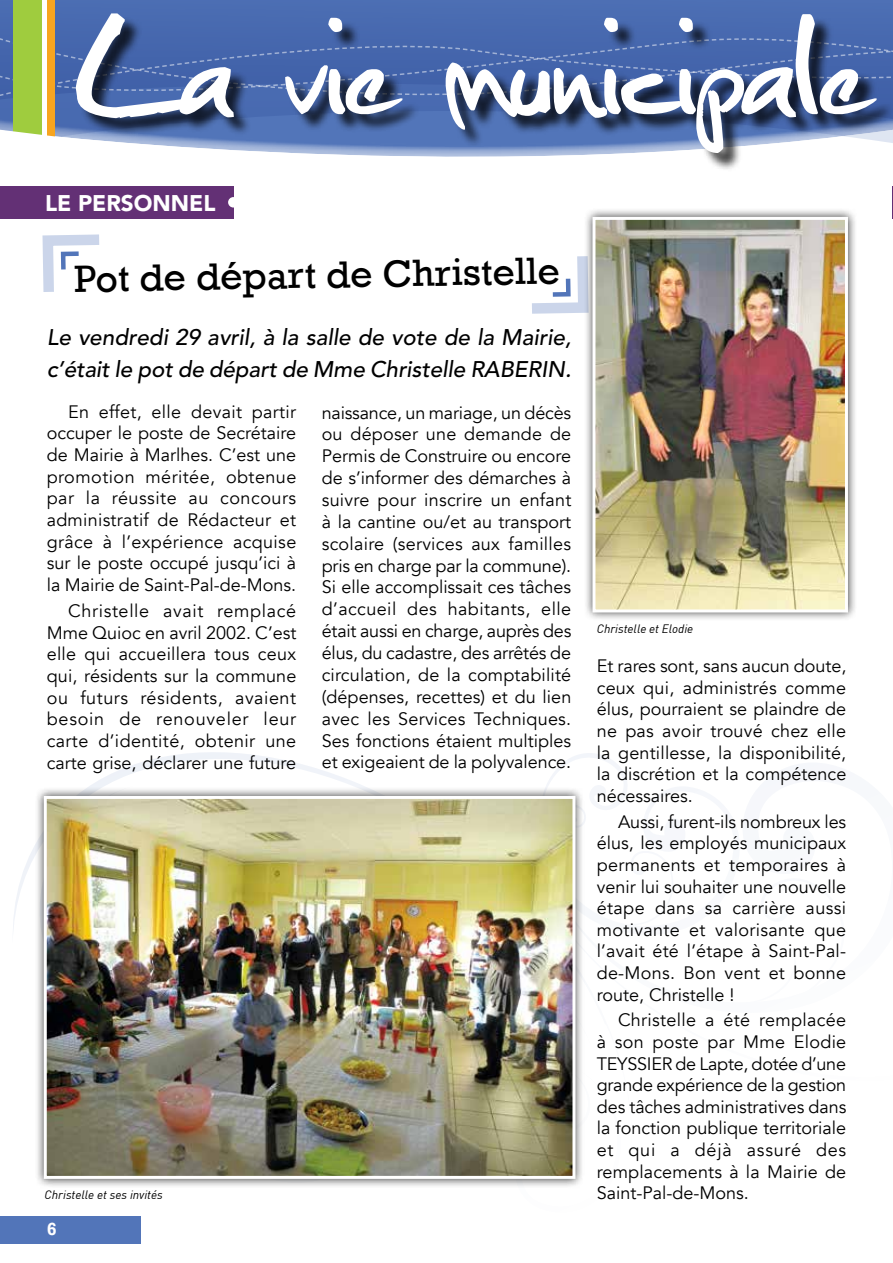
<style>
.page{position:relative;width:893px;height:1263px;background:#fff}
.page>*{position:absolute;margin:0;border:0;box-sizing:border-box;transform-origin:0 0}
.t1{font:186px "Christopherhand";color:#fff}
.t2{font:39px "Rockwell";color:#000}
.t3{font:italic 500 22.5px/32px "Avenir";letter-spacing:-.005em;color:#000}
.t4{font:900 22.5px "Avenir";color:#fff}
.t5{font:18px/21.6px "Avenir";color:#000;text-align:justify}
.t6{font:700 18px "Rockwell";color:#fff}
.t7{font:italic 12px "DIN";color:#000}
</style>
<div class="page">
<div style="left:0;top:0;width:893px;height:128px;background:#4b6db2"></div>
<svg style="left:0;top:40px;width:78px;height:90px"></svg>
<div style="left:13px;top:0;width:29px;height:183px;background:#9fcc3e"></div>
<div style="left:47px;top:0;width:8px;height:183px;background:#f7a520"></div>
<div style="left:42px;top:0;width:5px;height:183px;background:#fff"></div>
<svg style="left:0;top:123px;width:59px;height:60px"></svg>
<div style="left:0;top:1216px;width:141px;height:28px;background:#5275b9"></div>
<div style="left:78px;top:16px;width:815px;height:155px;background:#000;opacity:.75"></div>
<svg style="left:13px;top:752px;width:322px;height:177px"></svg>
<svg style="left:29px;top:783px;width:37px;height:146px"></svg>
<svg style="left:66px;top:775px;width:299px;height:12px"></svg>
<svg style="left:546px;top:753px;width:153px;height:66px"></svg>
<svg style="left:532px;top:256px;width:51px;height:58px"></svg>
<svg style="left:42px;top:234px;width:58px;height:58px"></svg>
<div style="left:583px;top:208px;width:274px;height:414px;background:#000;opacity:.75"></div>
<img style="left:591px;top:215px;width:258px;height:399px">
<div style="left:35px;top:787px;width:550px;height:401px;background:#000;opacity:.75"></div>
<img style="left:42px;top:794px;width:535px;height:386px">
<hr style="left:892px;top:186px;width:1px;height:33px;background:#633075">
<div style="left:0;top:186px;width:233px;height:33px;background:#633075"></div>
<div style="left:228px;top:197px;width:11px;height:11px;background:#fff;border-radius:50%"></div>
<h1 class="t1" style="left:76px;top:-11px;width:794px">La vie municipale</h1>
<p class="t4" style="left:45px;top:189px;width:172px">LE PERSONNEL</p>
<h2 class="t2" style="left:74px;top:256px;width:487px;rotate:-1deg">Pot de départ de Christelle</h2>
<p class="t3" style="left:47px;top:322px;width:526px">Le vendredi 29 avril, à la salle de vote de la Mairie, c’était le pot de départ de Mme Christelle RABERIN.</p>
<p class="t5" style="left:47px;top:401px;width:251px;text-indent:21px">En effet, elle devait partir occuper le poste de Secrétaire de Mairie à Marlhes. C’est une promotion méritée, obtenue par la réussite au concours administratif de Rédacteur et grâce à l’expérience acquise sur le poste occupé jusqu’ici à la Mairie de Saint-Pal-de-Mons.</p>
<p class="t5" style="left:47px;top:600px;width:251px;text-indent:21px">Christelle avait remplacé Mme Quioc en avril 2002. C’est elle qui accueillera tous ceux qui, résidents sur la commune ou futurs résidents, avaient besoin de renouveler leur carte d’identité, obtenir une carte grise, déclarer une future</p>
<p class="t5" style="left:322px;top:402px;width:251px">naissance, un mariage, un décès ou déposer une demande de Permis de Construire ou encore de s’informer des démarches à suivre pour inscrire un enfant à la cantine ou/et au transport scolaire (services aux familles pris en charge par la commune).<br>Si elle accomplissait ces tâches d’accueil des habitants, elle était aussi en charge, auprès des élus, du cadastre, des arrêtés de circulation, de la comptabilité (dépenses, recettes) et du lien avec les Services Techniques.<br>Ses fonctions étaient multiples et exigeaient de la polyvalence.</p>
<p class="t7" style="left:597px;top:621px;width:98px">Christelle et Elodie</p>
<p class="t5" style="left:597px;top:655px;width:251px">Et rares sont, sans aucun doute, ceux qui, administrés comme élus, pourraient se plaindre de ne pas avoir trouvé chez elle la gentillesse, la disponibilité, la discrétion et la compétence nécessaires.</p>
<p class="t5" style="left:597px;top:811px;width:251px;text-indent:21px">Aussi, furent-ils nombreux les élus, les employés municipaux permanents et temporaires à venir lui souhaiter une nouvelle étape dans sa carrière aussi motivante et valorisante que l’avait été l’étape à Saint-Pal&shy;de-Mons. Bon vent et bonne route, Christelle !</p>
<p class="t5" style="left:597px;top:1010px;width:251px;text-indent:21px">Christelle a été remplacée à son poste par Mme Elodie TEYSSIER de Lapte, dotée d’une grande expérience de la gestion des tâches administratives dans la fonction publique territoriale et qui a déjà assuré des remplacements à la Mairie de</p>
<p class="t7" style="left:45px;top:1187px;width:120px">Christelle et ses invités</p>
<p class="t5" style="left:597px;top:1182px;width:154px">Saint-Pal-de-Mons.</p>
<p class="t6" style="left:47px;top:1218px;width:11px">6</p>
</div>
